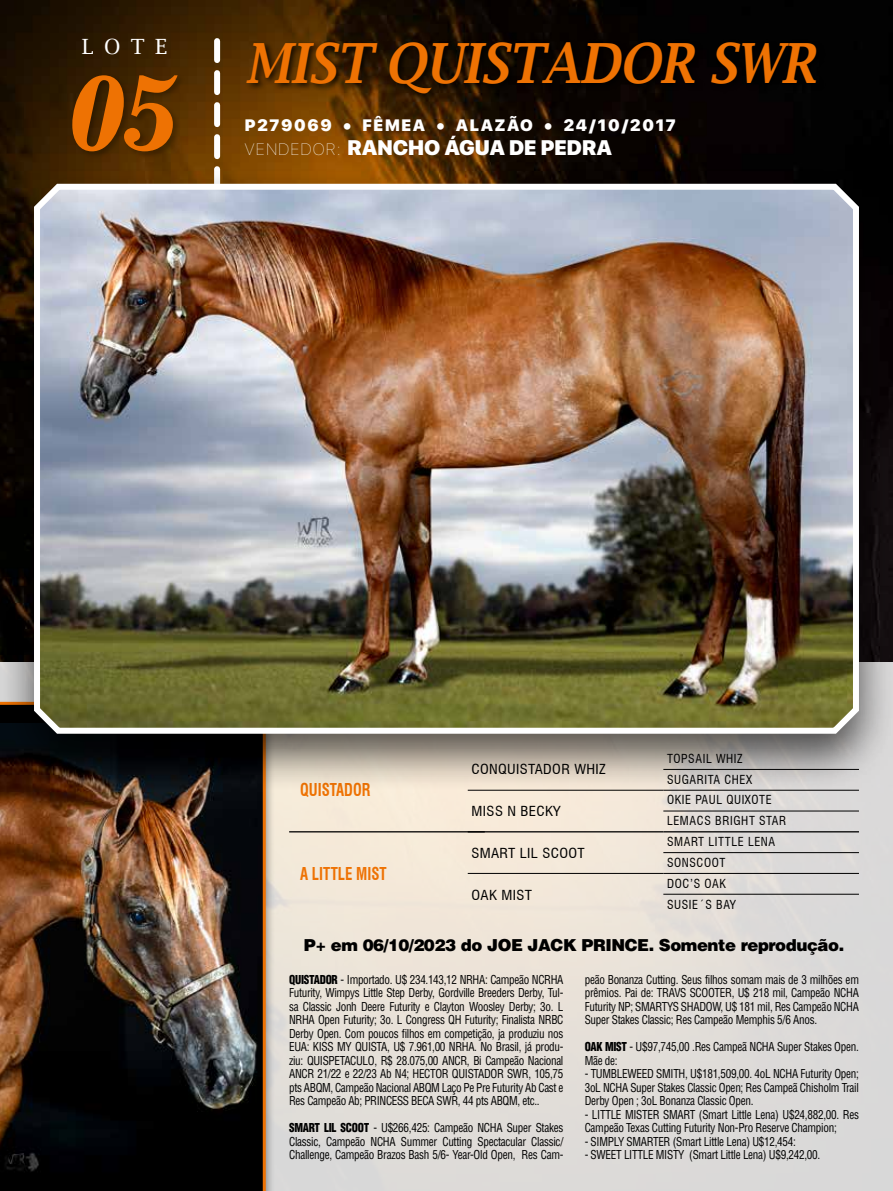
<style>
.page{position:relative;width:893px;height:1191px;background:#fff}
.page>*{position:absolute;margin:0;border:0;box-sizing:border-box;transform-origin:0 0}
.t1{font:italic 700 102px "News 702 BT";color:#ee7203}
.t2{font:italic 600 55.5px "Lucida Bright";letter-spacing:-.025em;color:#ee7203;scale:.9 1}
.t3{font:900 21px "SF Pro Display";color:#fff}
.t4{font:21px "Lucida Bright";color:#fff}
.t5{font:700 condensed 17.4px "Swiss 721 BT";color:#ee7203;scale:.86 1}
.t6{font:900 16.5px "Helvetica LT Std";letter-spacing:-.025em;color:#000}
.t7{font:900 16.5px "SF Pro Display";letter-spacing:.1em;color:#fff}
.t8{font:condensed 13.5px "Swiss 721 BT";letter-spacing:.025em;color:#000;scale:1.1 1}
.t9{font:condensed 12.15px/20.9px "Swiss 721 BT";letter-spacing:.05em;color:#000}
.t10{font:condensed 12px/13.5px "Helvetica LT Std";letter-spacing:-.025em;color:#000;text-align:justify;scale:.93 1}
.s1{font-weight:200;font-size:16.5px}
.s2{font-weight:900}
</style>
<div class="page">
<img style="left:0;top:0;width:893px;height:167px">
<svg style="left:275px;top:793px;width:618px;height:398px;background:#e4ded7"></svg>
<div style="left:245px;top:40px;width:580px;height:62px;background:#000;opacity:.75"></div>
<div style="left:71px;top:74px;width:114px;height:85px;background:#000;opacity:.25"></div>
<hr style="left:289px;top:831px;width:196px;height:1px;background:#000">
<hr style="left:468px;top:873px;width:195px;height:1px;background:#000">
<hr style="left:468px;top:831px;width:195px;height:1px;background:#000">
<hr style="left:663px;top:810px;width:196px;height:1px;background:#000">
<hr style="left:663px;top:852px;width:196px;height:1px;background:#000">
<hr style="left:663px;top:873px;width:196px;height:1px;background:#000">
<hr style="left:663px;top:894px;width:196px;height:1px;background:#000">
<hr style="left:663px;top:831px;width:196px;height:1px;background:#000">
<svg style="left:214px;top:41px;width:6px;height:126px"></svg>
<div style="left:0;top:701px;width:275px;height:490px;background:#000;opacity:.45"></div>
<img style="left:0;top:793px;width:266px;height:398px">
<div style="left:0;top:167px;width:893px;height:626px;background:#000;opacity:.65"></div>
<img style="left:31px;top:178px;width:831px;height:558px">
<h3 class="t4" style="left:82px;top:35px;width:87px">LOTE</h3>
<h1 class="t1" style="left:70px;top:51px;width:110px">05</h1>
<h2 class="t2" style="left:245px;top:31px;width:636px">MIST QUISTADOR SWR</h2>
<h3 class="t7" style="left:245px;top:115px;width:432px">P279069 • FÊMEA • ALAZÃO • 24/10/2017</h3>
<h3 class="t3" style="left:245px;top:135px;width:369px"><span class="s1">VENDEDOR:</span> RANCHO ÁGUA DE PEDRA</h3>
<p class="t9" style="left:667px;top:748px;width:121px">TOPSAIL WHIZ<br>SUGARITA CHEX<br>OKIE PAUL QUIXOTE<br>LEMACS BRIGHT STAR<br>SMART LITTLE LENA<br>SONSCOOT<br>DOC’S OAK<br>SUSIE´S BAY</p>
<h3 class="t6" style="left:304px;top:934px;width:542px">P+ em 06/10/2023 do JOE JACK PRINCE. Somente reprodução.</h3>
<p class="t8" style="left:471px;top:761px;width:124px">CONQUISTADOR WHIZ</p>
<p class="t8" style="left:471px;top:803px;width:83px">MISS N BECKY</p>
<p class="t8" style="left:471px;top:845px;width:105px">SMART LIL SCOOT</p>
<p class="t8" style="left:471px;top:886px;width:57px">OAK MIST</p>
<h3 class="t5" style="left:300px;top:779px;width:83px">QUISTADOR</h3>
<h3 class="t5" style="left:300px;top:863px;width:102px">A LITTLE MIST</h3>
<p class="t10" style="left:289px;top:972px;width:296px"><span class="s2">QUISTADOR</span> - Importado. U$ 234.143,12 NRHA: Campeão NCRHA Futurity, Wimpys Little Step Derby, Gordville Breeders Derby, Tul&shy;sa Classic Jonh Deere Futurity e Clayton Woosley Derby; 3o. L NRHA Open Futurity; 3o. L Congress QH Futurity; Finalista NRBC Derby Open. Com poucos filhos em competição, ja produziu nos EUA: KISS MY QUISTA, U$ 7.961,00 NRHA. No Brasil, já produ&shy;ziu: QUISPETACULO, R$ 28.075,00 ANCR, Bi Campeão Nacional ANCR 21/22 e 22/23 Ab N4; HECTOR QUISTADOR SWR, 105,75 pts ABQM, Campeão Nacional ABQM Laço Pe Pre Futurity Ab Cast e Res Campeão Ab; PRINCESS BECA SWR, 44 pts ABQM, etc..</p>
<p class="t10" style="left:289px;top:1121px;width:296px"><span class="s2">SMART LIL SCOOT</span> - U$266,425: Campeão NCHA Super Stakes Classic, Campeão NCHA Summer Cutting Spectacular Classic/ Challenge, Campeão Brazos Bash 5/6- Year-Old Open, Res Cam-</p>
<p class="t10" style="left:585px;top:972px;width:296px">peão Bonanza Cutting. Seus filhos somam mais de 3 milhões em prêmios. Pai de: TRAVS SCOOTER, U$ 218 mil, Campeão NCHA Futurity NP; SMARTYS SHADOW, U$ 181 mil, Res Campeão NCHA Super Stakes Classic; Res Campeão Memphis 5/6 Anos.</p>
<p class="t10" style="left:585px;top:1040px;width:296px"><span class="s2">OAK MIST</span> - U$97,745,00 .Res Campeã NCHA Super Stakes Open.<br>Mãe de:</p>
<p class="t10" style="left:585px;top:1067px;width:296px">- TUMBLEWEED SMITH, U$181,509,00. 4oL NCHA Futurity Open; 3oL NCHA Super Stakes Classic Open; Res Campeã Chisholm Trail Derby Open ; 3oL Bonanza Classic Open.</p>
<p class="t10" style="left:585px;top:1107px;width:296px">- LITTLE MISTER SMART (Smart Little Lena) U$24,882,00. Res<br>Campeão Texas Cutting Futurity Non-Pro Reserve Champion;</p>
<p class="t10" style="left:585px;top:1134px;width:229px">- SIMPLY SMARTER (Smart Little Lena) U$12,454:</p>
<p class="t10" style="left:585px;top:1148px;width:255px">- SWEET LITTLE MISTY (Smart Little Lena) U$9,242,00.</p>
</div>
